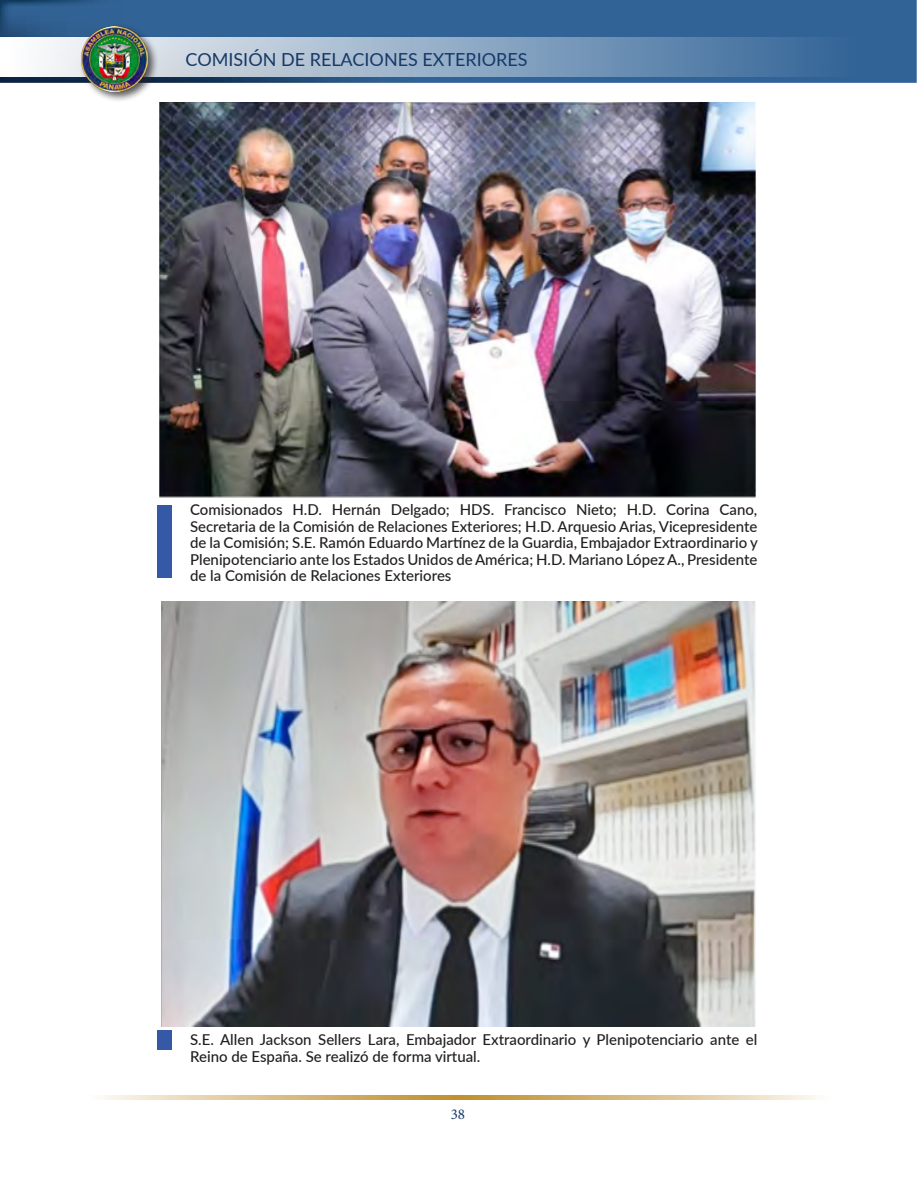
<style>
.page{position:relative;width:918px;height:1188px;background:#fff}
.page>*{position:absolute;margin:0;border:0;box-sizing:border-box;transform-origin:0 0}
.t1{font:18px "Lato";color:#163967}
.t2{font:500 15px/16.5px "Lato";color:#231f20;text-align:justify}
.t3{font:15px "Minion Pro";color:#163967}
</style>
<div class="page">
<svg style="left:101px;top:1095px;width:717px;height:4px;background:#dbbf89"></svg>
<svg style="left:0;top:0;width:917px;height:83px;background:#326293"></svg>
<div style="left:0;top:37px;width:917px;height:39px;background:linear-gradient(to right,#fdfcfa,#255a91)"></div>
<div style="left:79px;top:23px;width:80px;height:80px;background:#231f20;opacity:.75"></div>
<img style="left:82px;top:26px;width:66px;height:66px">
<div style="left:158px;top:506px;width:14px;height:72px;background:#3559a7"></div>
<div style="left:158px;top:1030px;width:14px;height:20px;background:#3559a7"></div>
<img style="left:159px;top:103px;width:597px;height:395px">
<img style="left:161px;top:601px;width:595px;height:425px">
<p class="t1" style="left:186px;top:47px;width:344px">COMISIÓN DE RELACIONES EXTERIORES</p>
<p class="t2" style="left:190px;top:501px;width:569px">Comisionados H.D. Hernán Delgado; HDS. Francisco Nieto; H.D. Corina Cano, Secretaria de la Comisión de Relaciones Exteriores; H.D. Arquesio Arias, Vicepresidente de la Comisión; S.E. Ramón Eduardo Martínez de la Guardia, Embajador Extraordinario y Plenipotenciario ante los Estados Unidos deAmérica; H.D. Mariano LópezA., Presidente de la Comisión de Relaciones Exteriores</p>
<p class="t2" style="left:190px;top:1031px;width:569px">S.E. Allen Jackson Sellers Lara, Embajador Extraordinario y Plenipotenciario ante el<br>Reino de España. Se realizó de forma virtual.</p>
<p class="t3" style="left:451px;top:1104px;width:16px">38</p>
</div>
